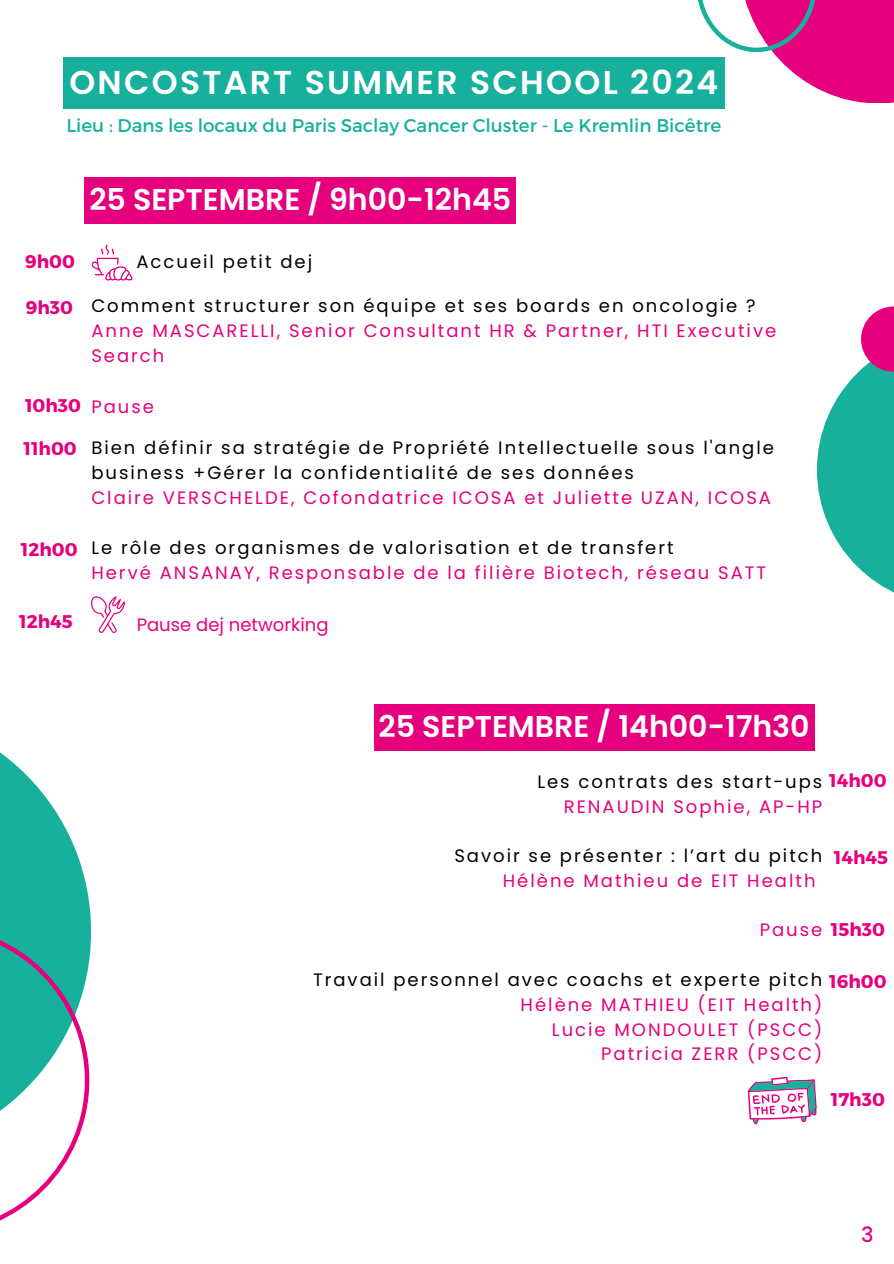
<style>
.page{position:relative;width:894px;height:1264px;background:#fff}
.page>*{position:absolute;margin:0;border:0;box-sizing:border-box;transform-origin:0 0}
.t1{font:600 33px "Poppins";letter-spacing:.07em;color:#fff}
.t2{font:600 30px "Poppins";color:#fff}
.t3{font:500 21px "Poppins";color:#e6007e}
.t4{font:18.3px "Montserrat";color:#17b09c}
.t5{font:700 18.3px "Montserrat";color:#e6007e}
.t6{font:18px/25px "Poppins";letter-spacing:.11em;color:#000}
.t7{font:18px/25px "Poppins";letter-spacing:.11em;color:#e6007e}
.t8{font:18px "Poppins";color:#e6007e}
.s1{font-family:"Montserrat";font-weight:700;font-size:18.3px;color:#e6007e}
</style>
<div class="page">
<div style="left:84px;top:177px;width:432px;height:47px;background:#e6007e"></div>
<div style="left:63px;top:58px;width:661px;height:51px;background:#17b09c"></div>
<div style="left:373px;top:704px;width:441px;height:46px;background:#e6007e"></div>
<svg style="left:0;top:752px;width:91px;height:338px;fill:#17b09c"></svg>
<svg style="left:0;top:925px;width:89px;height:296px"></svg>
<svg style="left:817px;top:370px;width:76px;height:222px;fill:#17b09c"></svg>
<svg style="left:860px;top:306px;width:33px;height:66px;fill:#e6007e"></svg>
<svg style="left:773px;top:0;width:120px;height:103px;fill:#e6007e"></svg>
<svg style="left:698px;top:0;width:118px;height:52px"></svg>
<svg style="left:91px;top:244px;width:42px;height:36px"></svg>
<svg style="left:91px;top:596px;width:34px;height:37px"></svg>
<svg style="left:747px;top:1076px;width:69px;height:48px"></svg>
<p class="t1" style="left:69px;top:59px;width:650px">ONCOSTART SUMMER SCHOOL 2024</p>
<p class="t4" style="left:66px;top:113px;width:656px">Lieu : Dans les locaux du Paris Saclay Cancer Cluster - Le Kremlin Bicêtre</p>
<h1 class="t2" style="left:89px;top:179px;width:423px">25 SEPTEMBRE / 9h00-12h45</h1>
<p class="t5" style="left:25px;top:249px;width:51px">9h00</p>
<p class="t6" style="left:136px;top:249px;width:177px">Accueil petit dej</p>
<h2 class="t5" style="left:26px;top:296px;width:49px">9h30</h2>
<p class="t5" style="left:25px;top:393px;width:58px">10h30</p>
<h3 class="t5" style="left:23px;top:436px;width:55px">11h00</h3>
<p class="t5" style="left:21px;top:537px;width:58px">12h00</p>
<h2 class="t6" style="left:91px;top:293px;width:665px">Comment structurer son équipe et ses boards en oncologie ?</h2>
<h3 class="t7" style="left:91px;top:318px;width:686px">Anne MASCARELLI, Senior Consultant HR &amp; Partner, HTI Executive<br>Search</h3>
<p class="t7" style="left:91px;top:393px;width:64px">Pause</p>
<p class="t6" style="left:91px;top:434px;width:684px">Bien définir sa stratégie de Propriété Intellectuelle sous l'angle business +Gérer la confidentialité de ses données</p>
<p class="t7" style="left:91px;top:484px;width:681px">Claire VERSCHELDE, Cofondatrice ICOSA et Juliette UZAN, ICOSA</p>
<p class="t6" style="left:91px;top:534px;width:583px">Le rôle des organismes de valorisation et de transfert</p>
<p class="t7" style="left:91px;top:559px;width:676px">Hervé ANSANAY, Responsable de la filière Biotech, réseau SATT</p>
<p class="t5" style="left:19px;top:610px;width:55px">12h45</p>
<h3 class="t8" style="left:137px;top:612px;width:193px">Pause dej networking</h3>
<p class="t2" style="left:378px;top:705px;width:432px">25 SEPTEMBRE / 14h00-17h30</p>
<p class="t6" style="left:537px;top:769px;width:350px">Les contrats des start-ups <span class="s1">14h00</span></p>
<p class="t7" style="left:563px;top:793px;width:260px">RENAUDIN Sophie, AP-HP</p>
<p class="t6" style="left:454px;top:843px;width:369px">Savoir se présenter : l’art du pitch</p>
<p class="t7" style="left:502px;top:868px;width:314px">Hélène Mathieu de EIT Health</p>
<h3 class="t7" style="left:759px;top:917px;width:64px">Pause</h3>
<h3 class="t6" style="left:313px;top:967px;width:510px">Travail personnel avec coachs et experte pitch</h3>
<h3 class="t7" style="left:520px;top:991px;width:303px">Hélène MATHIEU (EIT Health)</h3>
<h3 class="t7" style="left:551px;top:1016px;width:272px">Lucie MONDOULET (PSCC)</h3>
<h3 class="t7" style="left:601px;top:1041px;width:223px">Patricia ZERR (PSCC)</h3>
<p class="t5" style="left:833px;top:846px;width:56px">14h45</p>
<h3 class="t5" style="left:830px;top:918px;width:56px">15h30</h3>
<p class="t5" style="left:829px;top:969px;width:59px">16h00</p>
<h3 class="t5" style="left:830px;top:1087px;width:56px">17h30</h3>
<p class="t3" style="left:861px;top:1219px;width:14px">3</p>
</div>
